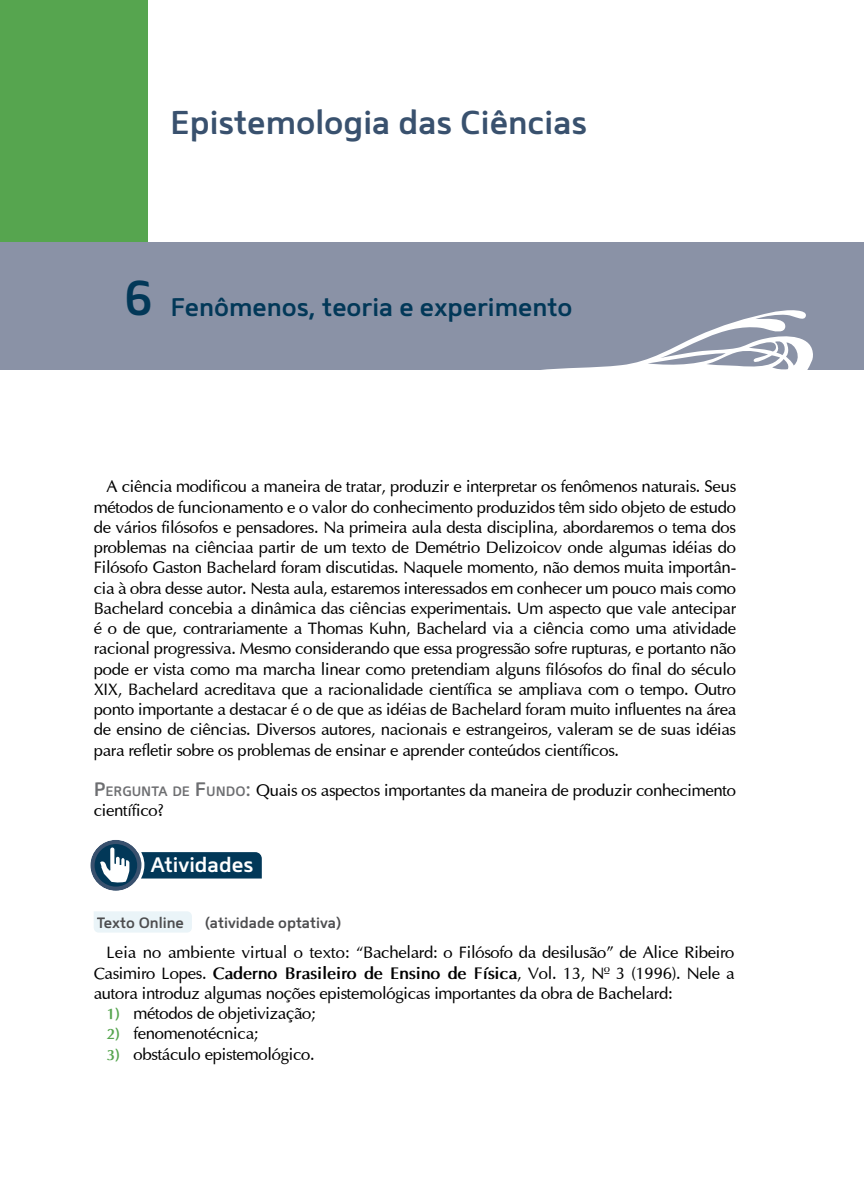
<style>
.page{position:relative;width:864px;height:1187px;background:#fff}
.page>*{position:absolute;margin:0;border:0;box-sizing:border-box;transform-origin:0 0}
.t1{font:600 33px "Mentone";color:#39516e}
.t2{font:600 25.5px "Mentone";color:#023858}
.t3{font:600 21px "Mentone";color:#fff}
.t4{font:16.8px/20.2px "Optima";letter-spacing:-.02em;color:#000;text-align:justify}
.t5{font:600 15px "Mentone";color:#4d4d4f}
.s1{font-size:48.75px}
.s2{font-family:"Mentone";font-weight:600;font-size:19.5px;color:#6d6e71}
.s3{font-family:"Mentone";font-weight:600;font-size:13.65px;color:#6d6e71}
.s4{font-weight:700}
.s5{font-weight:700;font-size:15px;color:#56a54f}
</style>
<div class="page">
<div style="left:0;top:0;width:147px;height:291px;background:#56a54f"></div>
<div style="left:0;top:242px;width:863px;height:128px;background:#8a92a6"></div>
<svg style="left:541px;top:310px;width:272px;height:60px"></svg>
<div style="left:94px;top:911px;width:98px;height:22px;background:#eaf4f8"></div>
<svg style="left:90px;top:840px;width:172px;height:51px"></svg>
<h1 class="t1" style="left:170px;top:102px;width:418px">Epistemologia das Ciências</h1>
<h2 class="t2" style="left:124px;top:291px;width:450px"><span class="s1">6</span> Fenômenos, teoria e experimento</h2>
<p class="t4" style="left:94px;top:476px;width:643px;text-indent:13px">A ciência modificou a maneira de tratar, produzir e interpretar os fenômenos naturais. Seus métodos de funcionamento e o valor do conhecimento produzidos têm sido objeto de estudo de vários filósofos e pensadores. Na primeira aula desta disciplina, abordaremos o tema dos problemas na ciênciaa partir de um texto de Demétrio Delizoicov onde algumas idéias do Filósofo Gaston Bachelard foram discutidas. Naquele momento, não demos muita importân&shy;cia à obra desse autor. Nesta aula, estaremos interessados em conhecer um pouco mais como Bachelard concebia a dinâmica das ciências experimentais. Um aspecto que vale antecipar é o de que, contrariamente a Thomas Kuhn, Bachelard via a ciência como uma atividade racional progressiva. Mesmo considerando que essa progressão sofre rupturas, e portanto não pode er vista como ma marcha linear como pretendiam alguns filósofos do final do século XIX, Bachelard acreditava que a racionalidade científica se ampliava com o tempo. Outro ponto importante a destacar é o de que as idéias de Bachelard foram muito influentes na área de ensino de ciências. Diversos autores, nacionais e estrangeiros, valeram se de suas idéias para refletir sobre os problemas de ensinar e aprender conteúdos científicos.</p>
<p class="t4" style="left:94px;top:780px;width:643px"><span class="s2">P</span><span class="s3">ERGUNTA DE</span> <span class="s2">F</span><span class="s3">UNDO</span><span class="s2">:</span> Quais os aspectos importantes da maneira de produzir conhecimento científico?</p>
<p class="t3" style="left:151px;top:852px;width:104px">Atividades</p>
<p class="t5" style="left:97px;top:913px;width:89px">Texto Online</p>
<p class="t5" style="left:205px;top:913px;width:137px">(atividade optativa)</p>
<p class="t4" style="left:94px;top:942px;width:642px;text-indent:13px">Leia no ambiente virtual o texto: “Bachelard: o Filósofo da desilusão” de Alice Ribeiro Casimiro Lopes. <span class="s4">Caderno Brasileiro de Ensino de Física</span>, Vol. 13, Nº 3 (1996). Nele a autora introduz algumas noções epistemológicas importantes da obra de Bachelard:</p>
<p class="t4" style="left:106px;top:1003px;width:211px"><span class="s5">1)</span> métodos de objetivização;</p>
<p class="t4" style="left:106px;top:1023px;width:153px"><span class="s5">2)</span> fenomenotécnica;</p>
<p class="t4" style="left:106px;top:1043px;width:210px"><span class="s5">3)</span> obstáculo epistemológico.</p>
</div>
